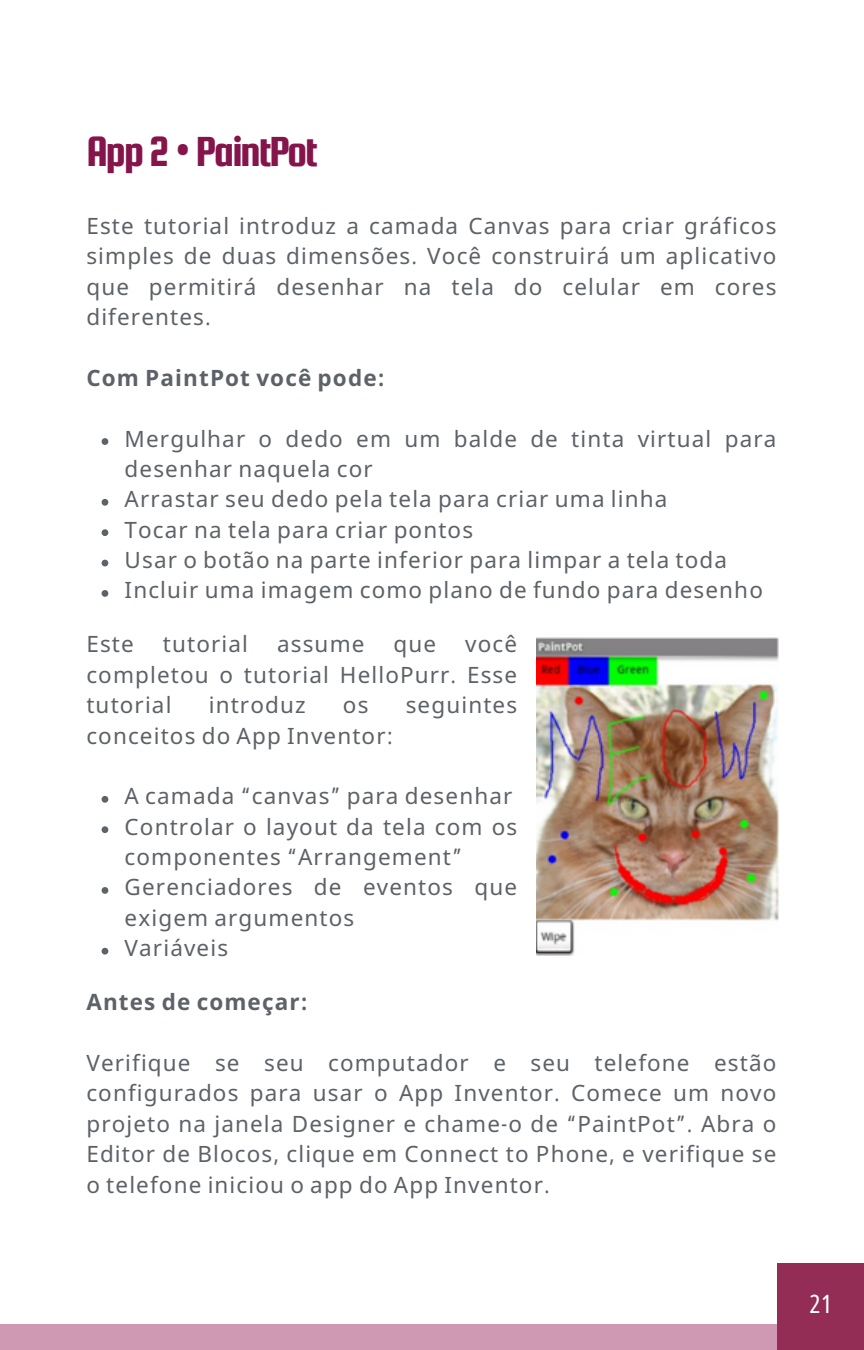
<style>
.page{position:relative;width:864px;height:1350px;background:#fff}
.page>*{position:absolute;margin:0;border:0;box-sizing:border-box;transform-origin:0 0}
.t1{font:45px "Squada One";letter-spacing:-.05em;color:#85144b}
.t2{font:extra-condensed 25.43px "Noto Sans Devanagari";color:#fff}
.t3{font:22.5px/30.4px "Noto Sans";letter-spacing:.05em;color:#5d6268;text-align:justify}
.t4{font:700 22.5px "Noto Sans";letter-spacing:.05em;color:#5d6268}
.s1{font-family:"Noto Sans"}
.s2{font-family:"Noto Sans Devanagari";font-stretch:extra-condensed}
</style>
<div class="page">
<div style="left:0;top:1324px;width:811px;height:26px;background:#cf98b3"></div>
<div style="left:778px;top:1264px;width:86px;height:86px;background:#942d55"></div>
<img style="left:537px;top:637px;width:241px;height:318px">
<svg style="left:102px;top:438px;width:6px;height:7px"></svg>
<svg style="left:102px;top:499px;width:6px;height:7px"></svg>
<svg style="left:102px;top:529px;width:6px;height:7px"></svg>
<svg style="left:102px;top:560px;width:6px;height:6px"></svg>
<svg style="left:102px;top:590px;width:6px;height:7px"></svg>
<svg style="left:102px;top:796px;width:6px;height:7px"></svg>
<svg style="left:102px;top:826px;width:6px;height:7px"></svg>
<svg style="left:102px;top:887px;width:6px;height:7px"></svg>
<svg style="left:102px;top:948px;width:6px;height:7px"></svg>
<h1 class="t1" style="left:86px;top:127px;width:233px">App2<span class="s1">•</span>PaintPot</h1>
<p class="t3" style="left:86px;top:210px;width:692px">Este tutorial introduz a camada Canvas para criar gráficos simples de duas dimensões<span class="s2">.</span> Você construirá um aplicativo que permitirá desenhar na tela do celular em cores diferentes<span class="s2">.</span></p>
<p class="t4" style="left:86px;top:362px;width:300px">Com PaintPot você pode<span class="s2">:</span></p>
<p class="t3" style="left:125px;top:423px;width:653px;text-align:left">Mergulhar o dedo em um balde de tinta virtual para desenhar naquela cor<br>Arrastar seu dedo pela tela para criar uma linha<br>Tocar na tela para criar pontos<br>Usar o botão na parte inferior para limpar a tela toda Incluir uma imagem como plano de fundo para desenho</p>
<p class="t3" style="left:86px;top:629px;width:432px;text-indent:379px">você completou o tutorial HelloPurr<span class="s2">.</span> Esse tutorial</p>
<p class="t3" style="left:86px;top:629px;width:49px">Este</p>
<p class="t3" style="left:163px;top:629px;width:87px">tutorial</p>
<p class="t3" style="left:277px;top:629px;width:89px">assume</p>
<p class="t3" style="left:394px;top:629px;width:44px">que</p>
<p class="t3" style="left:209px;top:689px;width:98px">introduz</p>
<p class="t3" style="left:343px;top:689px;width:27px">os</p>
<p class="t3" style="left:406px;top:689px;width:113px">seguintes</p>
<p class="t3" style="left:86px;top:720px;width:308px">conceitos do App Inventor<span class="s2">:</span></p>
<p class="t3" style="left:125px;top:780px;width:394px;text-align:left">A camada <span class="s2">“</span>canvas<span class="s2">”</span> para desenhar<br>Controlar o layout da tela com os componentes <span class="s2">“</span>Arrangement<span class="s2">”<br></span>Gerenciadores de eventos que exigem argumentos<br>Variáveis</p>
<p class="t4" style="left:86px;top:986px;width:223px">Antes de começar<span class="s2">:</span></p>
<p class="t3" style="left:86px;top:1047px;width:692px">Verifique se seu computador e seu telefone estão configurados para usar o App Inventor<span class="s2">.</span> Comece um novo projeto na janela Designer e chame<span class="s2">-</span>o de <span class="s2">“</span>PaintPot<span class="s2">”.</span> Abra o Editor de Blocos<span class="s2">,</span> clique em Connect to Phone<span class="s2">,</span> e verifique se o telefone iniciou o app do App Inventor<span class="s2">.</span></p>
<p class="t2" style="left:810px;top:1290px;width:24px">21</p>
</div>
